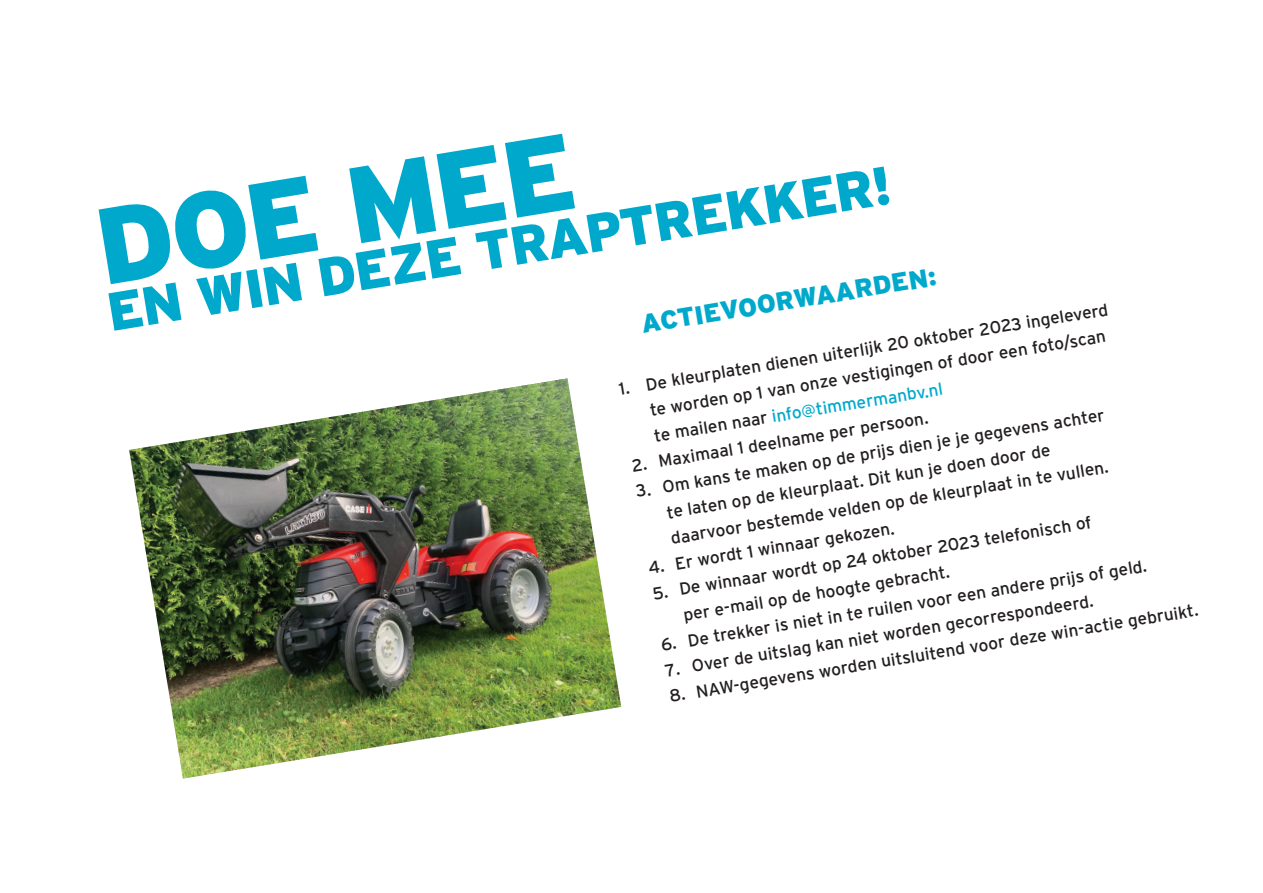
<style>
.page{position:relative;width:1263px;height:893px;background:#fff}
.page>*{position:absolute;margin:0;border:0;box-sizing:border-box;transform-origin:0 0}
.t1{font:900 108px "Interstate";color:#00a9cc}
.t2{font:900 54px "Interstate";color:#00a9cc}
.t3{font:900 25.95px "Interstate";color:#00a9cc}
.t4{font:17.25px/26px "Interstate";color:#231f20}
.s1{color:#00a9cc}
</style>
<div class="page">
<img style="left:129px;top:378px;width:492px;height:401px">
<h1 class="t1" style="left:87px;top:186px;width:485px;rotate:-9deg">DOE MEE</h1>
<h2 class="t2" style="left:103px;top:280px;width:795px;rotate:-9deg">EN WIN DEZE TRAPTREKKER!</h2>
<h3 class="t3" style="left:639px;top:309px;width:300px;rotate:-9deg">ACTIEVOORWAARDEN:</h3>
<p class="t4" style="left:644px;top:370px;width:470px;text-indent:-27px;rotate:-9deg">1. De kleurplaten dienen uiterlijk 20 oktober 2023 ingeleverd te worden op 1 van onze vestigingen of door een foto/scan te mailen naar <span class="s1">info@timmermanbv.nl</span></p>
<p class="t4" style="left:660px;top:473px;width:449px;text-indent:-27px;rotate:-9deg">3. Om kans te maken op de prijs dien je je gegevens achter te laten op de kleurplaat. Dit kun je doen door de daarvoor bestemde velden op de kleurplaat in te vullen.</p>
<p class="t4" style="left:630px;top:452px;width:302px;rotate:-9deg">2. Maximaal 1 deelname per persoon.</p>
<p class="t4" style="left:677px;top:575px;width:419px;text-indent:-27px;rotate:-9deg">5. De winnaar wordt op 24 oktober 2023 telefonisch of per e-mail op de hoogte gebracht.</p>
<p class="t4" style="left:646px;top:554px;width:251px;rotate:-9deg">4. Er wordt 1 winnaar gekozen.</p>
<p class="t4" style="left:659px;top:631px;width:493px;rotate:-9deg">6. De trekker is niet in te ruilen voor een andere prijs of geld.</p>
<p class="t4" style="left:663px;top:656px;width:435px;rotate:-9deg">7. Over de uitslag kan niet worden gecorrespondeerd.</p>
<p class="t4" style="left:667px;top:682px;width:537px;rotate:-9deg">8. NAW-gegevens worden uitsluitend voor deze win-actie gebruikt.</p>
</div>
